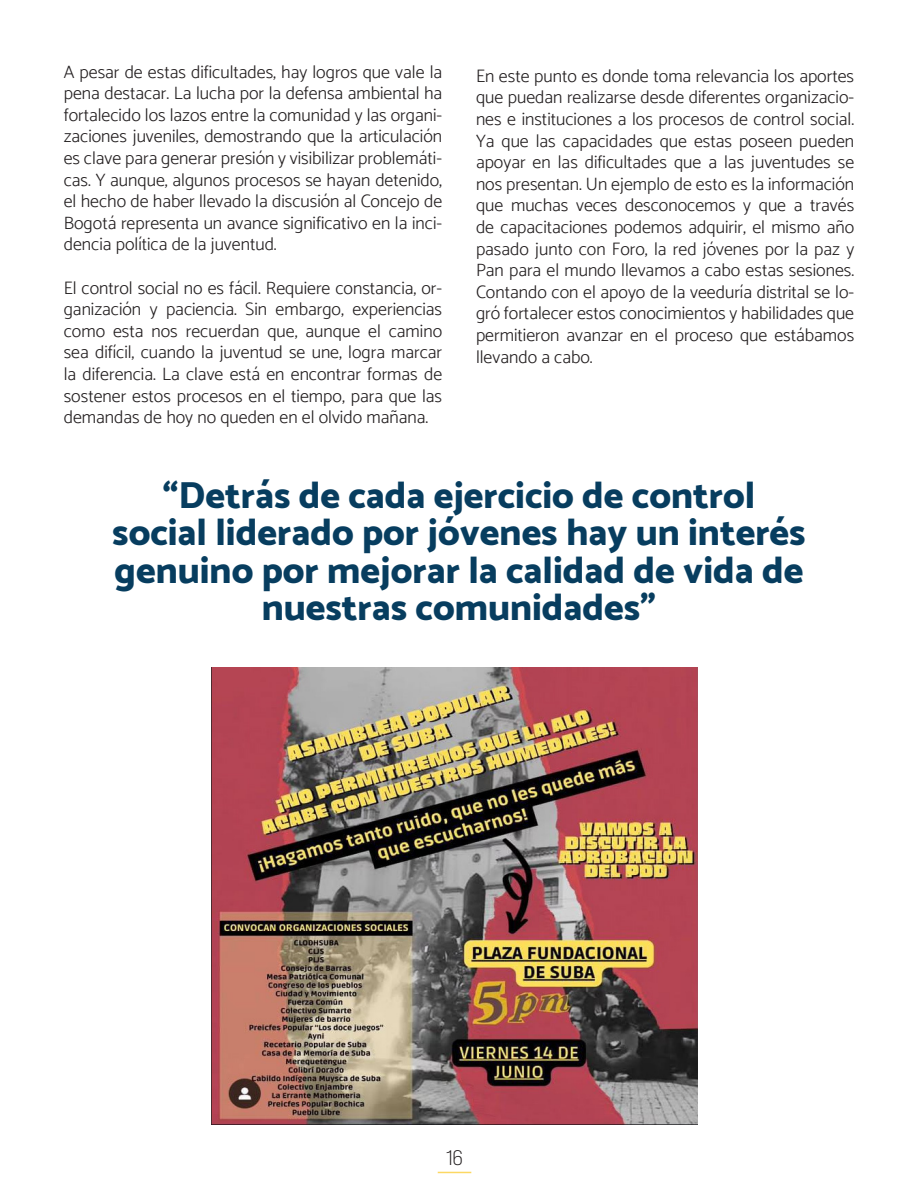
<style>
.page{position:relative;width:918px;height:1188px;background:#fff}
.page>*{position:absolute;margin:0;border:0;box-sizing:border-box;transform-origin:0 0}
.t1{font:800 37.5px/37.5px "Catamaran";color:#073d5f;text-align:center}
.t2{font:21px "Bebas Neue Pro Exp Bk";color:#231f20}
.t3{font:300 18px/21.6px "Catamaran";color:#231f20;text-align:justify}
</style>
<div class="page">
<hr style="left:438px;top:1172px;width:33px;height:1px;background:#fcd863">
<img style="left:211px;top:668px;width:487px;height:456px">
<p class="t3" style="left:64px;top:61px;width:380px">A pesar de estas dificultades, hay logros que vale la pena destacar. La lucha por la defensa ambiental ha fortalecido los lazos entre la comunidad y las organi&shy;zaciones juveniles, demostrando que la articulación es clave para generar presión y visibilizar problemáti&shy;cas. Y aunque, algunos procesos se hayan detenido, el hecho de haber llevado la discusión al Concejo de Bogotá representa un avance significativo en la inci&shy;dencia política de la juventud.</p>
<p class="t3" style="left:64px;top:277px;width:380px">El control social no es fácil. Requiere constancia, or&shy;ganización y paciencia. Sin embargo, experiencias como esta nos recuerdan que, aunque el camino sea difícil, cuando la juventud se une, logra marcar la diferencia. La clave está en encontrar formas de sostener estos procesos en el tiempo, para que las demandas de hoy no queden en el olvido mañana.</p>
<p class="t3" style="left:476px;top:65px;width:380px">En este punto es donde toma relevancia los aportes que puedan realizarse desde diferentes organizacio&shy;nes e instituciones a los procesos de control social.<br>Ya que las capacidades que estas poseen pueden apoyar en las dificultades que a las juventudes se nos presentan. Un ejemplo de esto es la información que muchas veces desconocemos y que a través de capacitaciones podemos adquirir, el mismo año pasado junto con Foro, la red jóvenes por la paz y Pan para el mundo llevamos a cabo estas sesiones.<br>Contando con el apoyo de la veeduría distrital se lo&shy;gró fortalecer estos conocimientos y habilidades que permitieron avanzar en el proceso que estábamos llevando a cabo.</p>
<p class="t1" style="left:112px;top:476px;width:695px">“Detrás de cada ejercicio de control social liderado por jóvenes hay un interés genuino por mejorar la calidad de vida de nuestras comunidades”</p>
<p class="t2" style="left:446px;top:1145px;width:18px">16</p>
</div>
